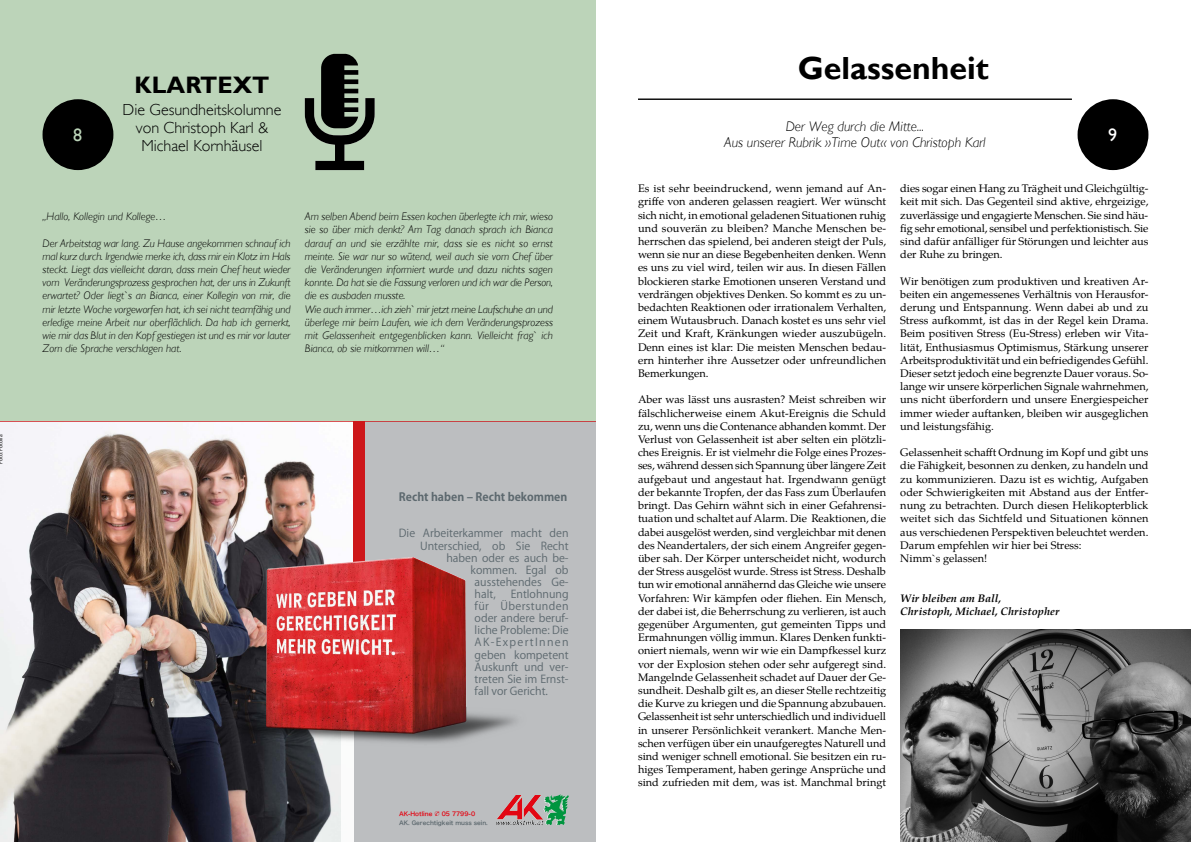
<style>
.page{position:relative;width:1191px;height:842px;background:#fff}
.page>*{position:absolute;margin:0;border:0;box-sizing:border-box;transform-origin:0 0}
.t1{font:700 32px "Gill Sans";color:#000}
.t2{font:700 24px "Gill Sans";color:#000}
.t3{font:18px "Gill Sans";color:#fff}
.t4{font:18px "Gill Sans";color:#bcd4b9}
.t5{font:300 16px/18px "Gill Sans";color:#000;text-align:center}
.t6{font:italic 300 14px/16px "Gill Sans";color:#000;text-align:center}
.t7{font:700 11.3px "Koz Go Pro";color:#5c686e}
.t8{font:11px/13.2px "Te X Gyre Pagella";color:#000;text-align:justify}
.t9{font:italic 300 11px/13.2px "Gill Sans";color:#000;text-align:justify}
.t10{font:italic 700 11px/13.2px "Te X Gyre Pagella";color:#000}
.t11{font:10.9px/12.1px "Koz Go Pro";color:#5c686e;text-align:justify}
.t12{font:5.8px "Hira Kaku Pro W6";color:#5c686e}
.t13{font:5.8px "Hira Kaku Pro W6";color:#e30613}
.t14{font:5.2px "Koz Go Pro";color:#000}
.s1{font-family:"European Pi Three";font-size:6.6px}
</style>
<div class="page">
<img style="left:900px;top:630px;width:291px;height:212px">
<div style="left:1077px;top:99px;width:71px;height:71px;background:#000;border-radius:50%"></div>
<div style="left:0;top:0;width:595px;height:421px;background:#bcd4b9"></div>
<div style="left:43px;top:99px;width:70px;height:71px;background:#000;border-radius:50%"></div>
<img style="left:0;top:421px;width:595px;height:421px">
<svg style="left:305px;top:54px;width:70px;height:116px"></svg>
<hr style="left:638px;top:99px;width:433px;height:1px;background:#000">
<p class="t14" style="left:-3px;top:464px;width:31px;rotate:-90deg">Foto: Fotolia</p>
<h3 class="t4" style="left:73px;top:124px;width:10px">8</h3>
<h2 class="t2" style="left:135px;top:71px;width:136px">KLARTEXT</h2>
<h3 class="t5" style="left:123px;top:101px;width:160px">Die Gesundheitskolumne von Christoph Karl &amp;<br>Michael Kornhäusel</h3>
<p class="t9" style="left:43px;top:210px;width:125px">„Hallo, Kollegin und Kollege…</p>
<p class="t9" style="left:43px;top:236px;width:250px">Der Arbeitstag war lang. Zu Hause angekommen schnauf ich mal kurz durch. Irgendwie merke ich, dass mir ein Klotz im Hals steckt. Liegt das vielleicht daran, dass mein Chef heut wieder vom Veränderungsprozess gesprochen hat, der uns in Zukunft erwartet? Oder liegt`s an Bianca, einer Kollegin von mir, die mir letzte Woche vorgeworfen hat, ich sei nicht teamfähig und erledige meine Arbeit nur oberflächlich. Da hab ich gemerkt, wie mir das Blut in den Kopf gestiegen ist und es mir vor lauter Zorn die Sprache verschlagen hat.</p>
<p class="t9" style="left:305px;top:210px;width:250px;text-align:left">Am selben Abend beim Essen kochen überlegte ich mir, wieso sie so über mich denkt? Am Tag danach sprach ich Bianca darauf an und sie erzählte mir, dass sie es nicht so ernst meinte. Sie war nur so wütend, weil auch sie vom Chef über die Veränderungen informiert wurde und dazu nichts sagen konnte. Da hat sie die Fassung verloren und ich war die Person, die es ausbaden musste.<br>Wie auch immer…ich zieh` mir jetzt meine Laufschuhe an und überlege mir beim Laufen, wie ich dem Veränderungsprozess mit Gelassenheit entgegenblicken kann. Vielleicht frag` ich Bianca, ob sie mitkommen will…“</p>
<p class="t7" style="left:399px;top:490px;width:170px">Recht haben – Recht bekommen</p>
<p class="t11" style="left:399px;top:528px;width:171px">Die Arbeiterkammer macht den</p>
<p class="t11" style="left:420px;top:540px;width:150px">Unterschied, ob Sie Recht</p>
<p class="t11" style="left:446px;top:552px;width:124px">haben oder es auch be-</p>
<p class="t11" style="left:470px;top:564px;width:99px">kommen. Egal ob</p>
<p class="t11" style="left:474px;top:576px;width:95px">ausstehendes Ge-</p>
<p class="t11" style="left:474px;top:588px;width:23px">halt,</p>
<p class="t11" style="left:474px;top:588px;width:95px;text-indent:36px">Entlohnung für Überstunden oder andere beruf&shy;liche Probleme: Die AK-ExpertInnen geben kompetent Auskunft und ver&shy;treten Sie im Ernst&shy;fall vor Gericht.</p>
<p class="t13" style="left:399px;top:809px;width:77px">AK-Hotline <span class="s1">T</span> 05 7799-0</p>
<p class="t12" style="left:399px;top:818px;width:90px">AK. Gerechtigkeit muss sein.</p>
<h1 class="t1" style="left:797px;top:49px;width:192px">Gelassenheit</h1>
<p class="t6" style="left:724px;top:119px;width:263px">Der Weg durch die Mitte...<br>Aus unserer Rubrik »Time Out« von Christoph Karl</p>
<h3 class="t3" style="left:1108px;top:124px;width:10px">9</h3>
<p class="t8" style="left:638px;top:181px;width:250px">Es ist sehr beeindruckend, wenn jemand auf An&shy;griffe von anderen gelassen reagiert. Wer wünscht sich nicht, in emotional geladenen Situationen ruhig und souverän zu bleiben? Manche Menschen be&shy;herrschen das spielend, bei anderen steigt der Puls, wenn sie nur an diese Begebenheiten denken. Wenn es uns zu viel wird, teilen wir aus. In diesen Fällen blockieren starke Emotionen unseren Verstand und verdrängen objektives Denken. So kommt es zu un&shy;bedachten Reaktionen oder irrationalem Verhalten, einem Wutausbruch. Danach kostet es uns sehr viel Zeit und Kraft, Kränkungen wieder auszubügeln.<br>Denn eines ist klar: Die meisten Menschen bedau&shy;ern hinterher ihre Aussetzer oder unfreundlichen Bemerkungen.</p>
<p class="t8" style="left:638px;top:392px;width:250px">Aber was lässt uns ausrasten? Meist schreiben wir fälschlicherweise einem Akut-Ereignis die Schuld zu, wenn uns die Contenance abhanden kommt. Der Verlust von Gelassenheit ist aber selten ein plötzli&shy;ches Ereignis. Er ist vielmehr die Folge eines Prozes&shy;ses, während dessen sich Spannung über längere Zeit aufgebaut und angestaut hat. Irgendwann genügt der bekannte Tropfen, der das Fass zum Überlaufen bringt. Das Gehirn wähnt sich in einer Gefahrensi&shy;tuation und schaltet auf Alarm. Die Reaktionen, die dabei ausgelöst werden, sind vergleichbar mit denen des Neandertalers, der sich einem Angreifer gegen&shy;über sah. Der Körper unterscheidet nicht, wodurch der Stress ausgelöst wurde. Stress ist Stress. Deshalb tun wir emotional annähernd das Gleiche wie unsere Vorfahren: Wir kämpfen oder fliehen. Ein Mensch, der dabei ist, die Beherrschung zu verlieren, ist auch gegenüber Argumenten, gut gemeinten Tipps und Ermahnungen völlig immun. Klares Denken funkti&shy;oniert niemals, wenn wir wie ein Dampfkessel kurz vor der Explosion stehen oder sehr aufgeregt sind.<br>Mangelnde Gelassenheit schadet auf Dauer der Ge&shy;sundheit. Deshalb gilt es, an dieser Stelle rechtzeitig die Kurve zu kriegen und die Spannung abzubauen.<br>Gelassenheit ist sehr unterschiedlich und individuell in unserer Persönlichkeit verankert. Manche Men&shy;schen verfügen über ein unaufgeregtes Naturell und sind weniger schnell emotional. Sie besitzen ein ru&shy;higes Temperament, haben geringe Ansprüche und sind zufrieden mit dem, was ist. Manchmal bringt</p>
<p class="t8" style="left:900px;top:181px;width:250px">dies sogar einen Hang zu Trägheit und Gleichgültig&shy;keit mit sich. Das Gegenteil sind aktive, ehrgeizige, zuverlässige und engagierte Menschen. Sie sind häu&shy;fig sehr emotional, sensibel und perfektionistisch. Sie sind dafür anfälliger für Störungen und leichter aus der Ruhe zu bringen.</p>
<p class="t8" style="left:900px;top:274px;width:250px">Wir benötigen zum produktiven und kreativen Ar&shy;beiten ein angemessenes Verhältnis von Herausfor&shy;derung und Entspannung. Wenn dabei ab und zu Stress aufkommt, ist das in der Regel kein Drama.<br>Beim positiven Stress (Eu-Stress) erleben wir Vita&shy;lität, Enthusiasmus Optimismus, Stärkung unserer Arbeitsproduktivität und ein befriedigendes Gefühl.<br>Dieser setzt jedoch eine begrenzte Dauer voraus. So&shy;lange wir unsere körperlichen Signale wahrnehmen, uns nicht überfordern und unsere Energiespeicher immer wieder auftanken, bleiben wir ausgeglichen und leistungsfähig.</p>
<p class="t8" style="left:900px;top:445px;width:250px;text-align:left">Gelassenheit schafft Ordnung im Kopf und gibt uns die Fähigkeit, besonnen zu denken, zu handeln und zu kommunizieren. Dazu ist es wichtig, Aufgaben oder Schwierigkeiten mit Abstand aus der Entfer&shy;nung zu betrachten. Durch diesen Helikopterblick weitet sich das Sichtfeld und Situationen können aus verschiedenen Perspektiven beleuchtet werden.<br>Darum empfehlen wir hier bei Stress:<br>Nimm`s gelassen!</p>
<p class="t10" style="left:900px;top:590px;width:160px">Wir bleiben am Ball,<br>Christoph, Michael, Christopher</p>
</div>
